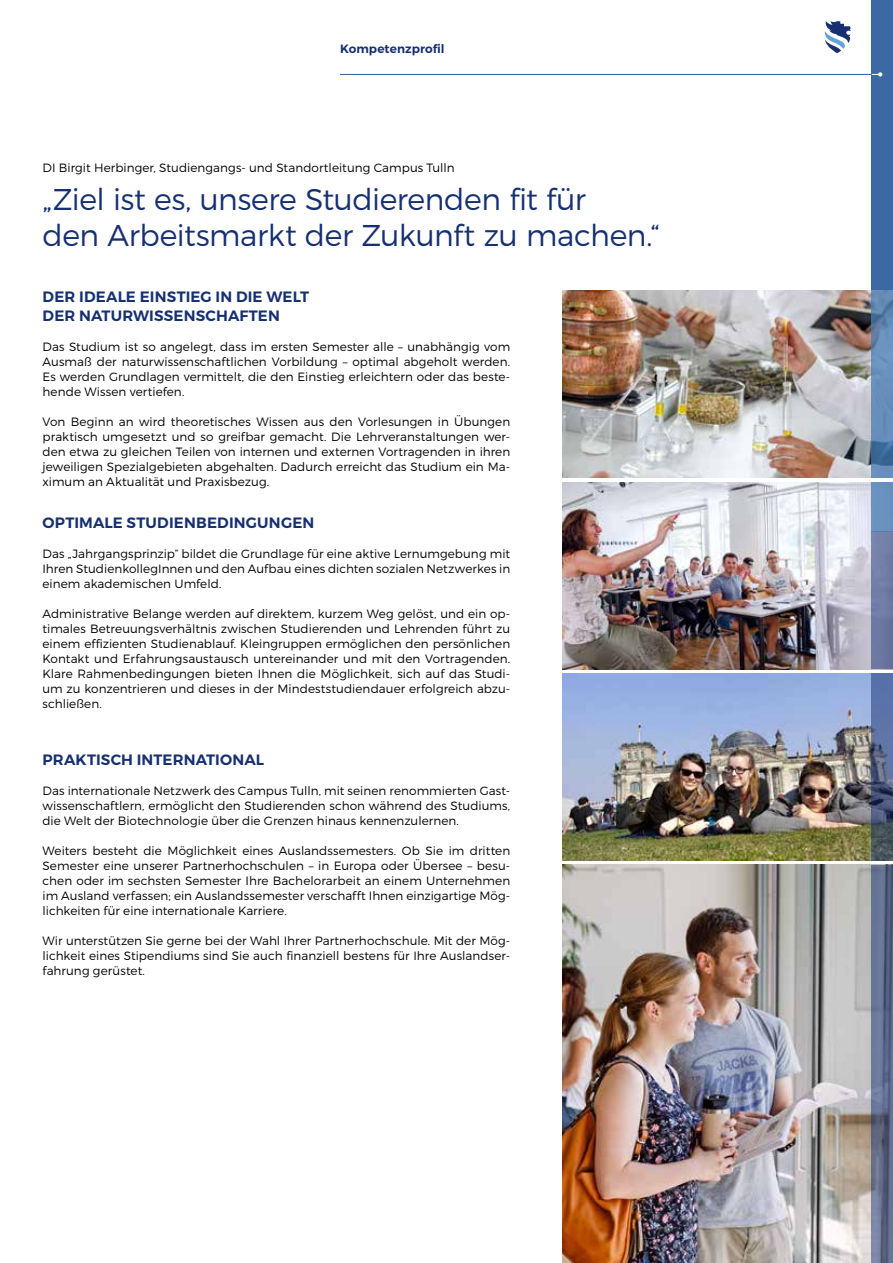
<style>
.page{position:relative;width:893px;height:1263px;background:#fff}
.page>*{position:absolute;margin:0;border:0;box-sizing:border-box;transform-origin:0 0}
.t1{font:300 30px/36px "Montserrat";letter-spacing:-.015em;color:#163072}
.t2{font:600 15px/19.5px "Montserrat";letter-spacing:.01em;color:#163072}
.t3{font:300 12px/15px "Montserrat";letter-spacing:.005em;color:#000;text-align:justify}
.t4{font:600 12px "Montserrat";letter-spacing:.005em;color:#163072}
</style>
<div class="page">
<div style="left:872px;top:0;width:21px;height:291px;background:#3b69a4"></div>
<hr style="left:340px;top:74px;width:532px;height:1px;background:#61a4d7">
<svg style="left:872px;top:72px;width:10px;height:5px"></svg>
<svg style="left:825px;top:21px;width:25px;height:32px"></svg>
<img style="left:562px;top:291px;width:310px;height:187px">
<img style="left:562px;top:674px;width:310px;height:187px">
<img style="left:562px;top:865px;width:310px;height:398px">
<img style="left:562px;top:482px;width:310px;height:187px">
<div style="left:872px;top:531px;width:21px;height:138px;background:#6f7ba3"></div>
<svg style="left:872px;top:674px;width:21px;height:187px;background:#506185"></svg>
<svg style="left:872px;top:865px;width:21px;height:398px;background:#606b8a"></svg>
<svg style="left:872px;top:291px;width:21px;height:187px;background:#5f87b3"></svg>
<div style="left:872px;top:482px;width:21px;height:49px;background:#6a92be"></div>
<p class="t4" style="left:340px;top:41px;width:106px">Kompetenzprofil</p>
<p class="t3" style="left:43px;top:160px;width:414px">DI Birgit Herbinger, Studiengangs- und Standortleitung Campus Tulln</p>
<h1 class="t1" style="left:43px;top:181px;width:618px">„Ziel ist es, unsere Studierenden fit für<br>den Arbeitsmarkt der Zukunft zu machen.“</h1>
<p class="t2" style="left:43px;top:287px;width:268px">DER IDEALE EINSTIEG IN DIE WELT<br>DER NATURWISSENSCHAFTEN</p>
<p class="t3" style="left:43px;top:339px;width:469px">Das Studium ist so angelegt, dass im ersten Semester alle – unabhängig vom Ausmaß der naturwissenschaftlichen Vorbildung – optimal abgeholt werden.<br>Es werden Grundlagen vermittelt, die den Einstieg erleichtern oder das beste&shy;hende Wissen vertiefen.</p>
<p class="t3" style="left:43px;top:414px;width:469px">Von Beginn an wird theoretisches Wissen aus den Vorlesungen in Übungen praktisch umgesetzt und so greifbar gemacht. Die Lehrveranstaltungen wer&shy;den etwa zu gleichen Teilen von internen und externen Vortragenden in ihren jeweiligen Spezialgebieten abgehalten. Dadurch erreicht das Studium ein Ma&shy;ximum an Aktualität und Praxisbezug.</p>
<p class="t2" style="left:43px;top:513px;width:273px">OPTIMALE STUDIENBEDINGUNGEN</p>
<p class="t3" style="left:43px;top:546px;width:469px">Das „Jahrgangsprinzip“ bildet die Grundlage für eine aktive Lernumgebung mit Ihren StudienkollegInnen und den Aufbau eines dichten sozialen Netzwerkes in einem akademischen Umfeld.</p>
<p class="t3" style="left:43px;top:606px;width:469px">Administrative Belange werden auf direktem, kurzem Weg gelöst, und ein op&shy;timales Betreuungsverhältnis zwischen Studierenden und Lehrenden führt zu einem effizienten Studienablauf. Kleingruppen ermöglichen den persönlichen Kontakt und Erfahrungsaustausch untereinander und mit den Vortragenden.<br>Klare Rahmenbedingungen bieten Ihnen die Möglichkeit, sich auf das Studi&shy;um zu konzentrieren und dieses in der Mindeststudiendauer erfolgreich abzu&shy;schließen.</p>
<p class="t2" style="left:43px;top:750px;width:223px">PRAKTISCH INTERNATIONAL</p>
<p class="t3" style="left:43px;top:783px;width:469px">Das internationale Netzwerk des Campus Tulln, mit seinen renommierten Gast&shy;wissenschaftlern, ermöglicht den Studierenden schon während des Studiums, die Welt der Biotechnologie über die Grenzen hinaus kennenzulernen.</p>
<p class="t3" style="left:43px;top:843px;width:469px">Weiters besteht die Möglichkeit eines Auslandssemesters. Ob Sie im dritten Semester eine unserer Partnerhochschulen – in Europa oder Übersee – besu&shy;chen oder im sechsten Semester Ihre Bachelorarbeit an einem Unternehmen im Ausland verfassen; ein Auslandssemester verschafft Ihnen einzigartige Mög&shy;lichkeiten für eine internationale Karriere.</p>
<p class="t3" style="left:43px;top:933px;width:469px">Wir unterstützen Sie gerne bei der Wahl Ihrer Partnerhochschule. Mit der Mög&shy;lichkeit eines Stipendiums sind Sie auch finanziell bestens für Ihre Auslandser&shy;fahrung gerüstet.</p>
</div>
